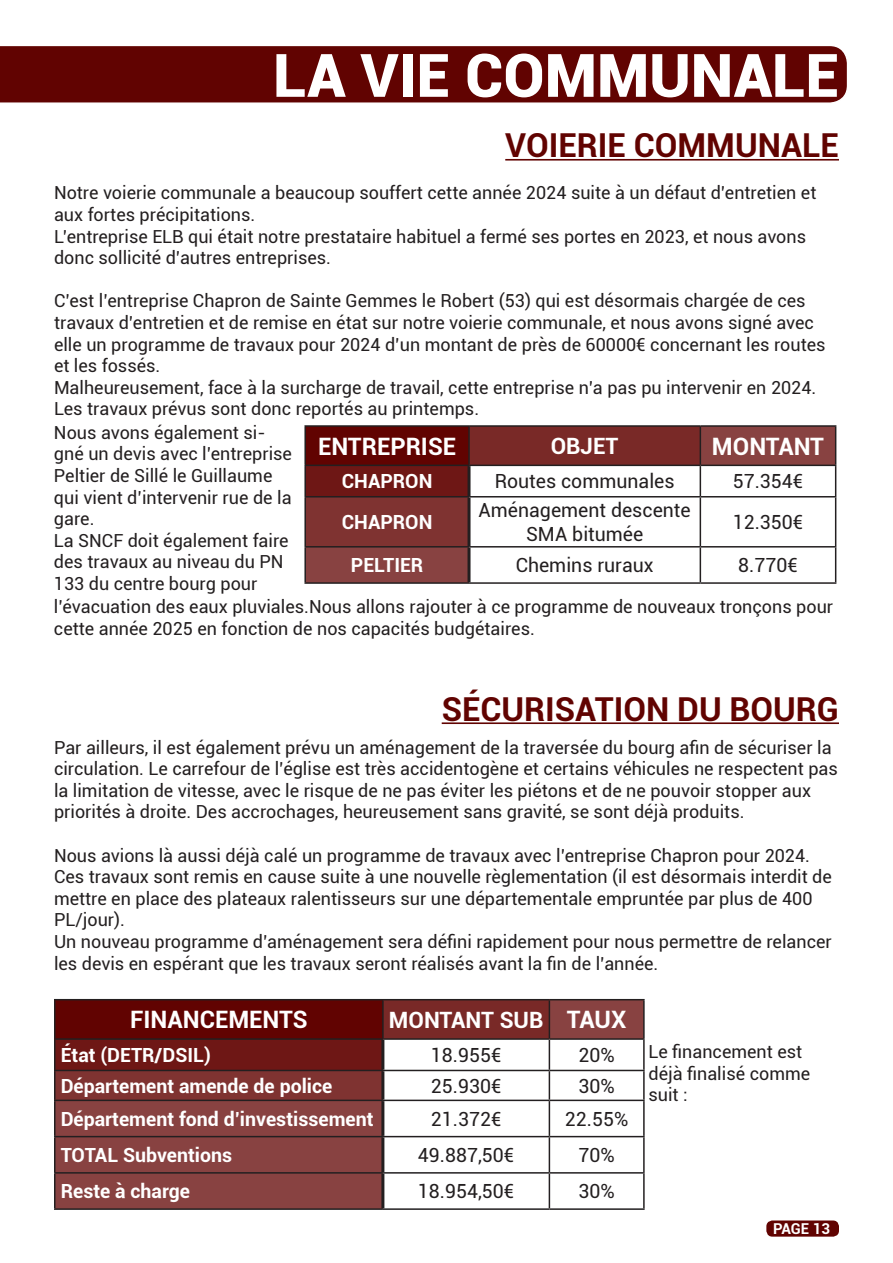
<style>
.page{position:relative;width:893px;height:1263px;background:#fff}
.page>*{position:absolute;margin:0;border:0;box-sizing:border-box;transform-origin:0 0}
.t1{font:900 60px "Roboto";color:#fff}
.t2{font:700 33px "Roboto";color:#610301}
.t3{font:700 24px "Roboto";color:#fff}
.t4{font:700 22.5px "Roboto";color:#fff}
.t5{font:19.5px/23.4px "Roboto";color:#231f20;text-align:center}
.t6{font:700 19.5px "Roboto";color:#fff}
.t7{font:18px/21.6px "Roboto";color:#231f20}
.t8{font:700 15px "Roboto";letter-spacing:-.005em;color:#fff}
.s1{font-size:24px}
</style>
<div class="page">
<div style="left:0;top:46px;width:847px;height:57px;background:#610301"></div>
<hr style="left:505px;top:159px;width:334px;height:2px;background:#610301">
<hr style="left:442px;top:722px;width:397px;height:2px;background:#610301">
<svg style="left:306px;top:427px;width:529px;height:155px;background:#782a28"></svg>
<div style="left:305px;top:465px;width:164px;height:32px;background:#6e1715"></div>
<svg style="left:470px;top:466px;width:365px;height:116px"></svg>
<div style="left:305px;top:497px;width:164px;height:50px;background:#7f3331"></div>
<hr style="left:304px;top:425px;width:165px;height:2px;background:#231f20">
<hr style="left:304px;top:427px;width:2px;height:38px;background:#231f20">
<hr style="left:469px;top:425px;width:231px;height:2px;background:#231f20">
<hr style="left:468px;top:427px;width:2px;height:38px;background:#231f20">
<hr style="left:700px;top:425px;width:136px;height:2px;background:#231f20">
<hr style="left:700px;top:427px;width:1px;height:38px;background:#231f20">
<hr style="left:835px;top:427px;width:1px;height:38px;background:#231f20">
<hr style="left:304px;top:465px;width:165px;height:1px;background:#231f20">
<hr style="left:304px;top:466px;width:2px;height:30px;background:#231f20">
<hr style="left:469px;top:465px;width:231px;height:1px;background:#231f20">
<hr style="left:700px;top:465px;width:136px;height:1px;background:#231f20">
<hr style="left:835px;top:466px;width:1px;height:30px;background:#231f20">
<hr style="left:700px;top:496px;width:136px;height:1px;background:#231f20">
<hr style="left:835px;top:497px;width:1px;height:49px;background:#231f20">
<hr style="left:700px;top:546px;width:136px;height:1px;background:#231f20">
<hr style="left:835px;top:547px;width:1px;height:35px;background:#231f20">
<hr style="left:700px;top:582px;width:136px;height:2px;background:#231f20">
<hr style="left:467px;top:466px;width:3px;height:30px;background:#231f20">
<hr style="left:700px;top:466px;width:1px;height:30px;background:#231f20">
<hr style="left:304px;top:496px;width:165px;height:1px;background:#231f20">
<hr style="left:304px;top:497px;width:2px;height:49px;background:#231f20">
<hr style="left:304px;top:546px;width:165px;height:1px;background:#231f20">
<hr style="left:304px;top:547px;width:2px;height:35px;background:#231f20">
<hr style="left:304px;top:582px;width:165px;height:2px;background:#231f20">
<hr style="left:469px;top:496px;width:231px;height:1px;background:#231f20">
<hr style="left:700px;top:497px;width:1px;height:49px;background:#231f20">
<hr style="left:469px;top:546px;width:231px;height:1px;background:#231f20">
<hr style="left:700px;top:547px;width:1px;height:35px;background:#231f20">
<hr style="left:469px;top:582px;width:231px;height:2px;background:#231f20">
<hr style="left:467px;top:497px;width:3px;height:49px;background:#231f20">
<hr style="left:467px;top:547px;width:3px;height:35px;background:#231f20">
<svg style="left:56px;top:1000px;width:587px;height:208px;background:#7c312f"></svg>
<div style="left:55px;top:1039px;width:328px;height:31px;background:#6e1715"></div>
<div style="left:55px;top:1070px;width:328px;height:30px;background:#7f3331"></div>
<hr style="left:54px;top:999px;width:329px;height:1px;background:#231f20">
<hr style="left:54px;top:1000px;width:2px;height:38px;background:#231f20">
<hr style="left:383px;top:999px;width:166px;height:1px;background:#231f20">
<hr style="left:382px;top:1000px;width:2px;height:38px;background:#231f20">
<hr style="left:549px;top:999px;width:96px;height:1px;background:#231f20">
<hr style="left:549px;top:1000px;width:1px;height:38px;background:#231f20">
<hr style="left:643px;top:1000px;width:2px;height:38px;background:#231f20">
<hr style="left:54px;top:1038px;width:329px;height:2px;background:#231f20">
<hr style="left:54px;top:1040px;width:2px;height:30px;background:#231f20">
<hr style="left:383px;top:1038px;width:166px;height:2px;background:#231f20">
<hr style="left:549px;top:1038px;width:96px;height:2px;background:#231f20">
<hr style="left:643px;top:1040px;width:2px;height:30px;background:#231f20">
<hr style="left:549px;top:1070px;width:96px;height:1px;background:#231f20">
<hr style="left:643px;top:1071px;width:2px;height:28px;background:#231f20">
<hr style="left:549px;top:1099px;width:96px;height:2px;background:#231f20">
<hr style="left:643px;top:1101px;width:2px;height:35px;background:#231f20">
<hr style="left:549px;top:1136px;width:96px;height:1px;background:#231f20">
<hr style="left:643px;top:1137px;width:2px;height:35px;background:#231f20">
<hr style="left:549px;top:1172px;width:96px;height:1px;background:#231f20">
<hr style="left:643px;top:1173px;width:2px;height:35px;background:#231f20">
<hr style="left:549px;top:1208px;width:96px;height:2px;background:#231f20">
<hr style="left:381px;top:1040px;width:3px;height:30px;background:#231f20">
<hr style="left:54px;top:1070px;width:329px;height:1px;background:#231f20">
<hr style="left:54px;top:1071px;width:2px;height:28px;background:#231f20">
<hr style="left:54px;top:1099px;width:329px;height:2px;background:#231f20">
<hr style="left:54px;top:1101px;width:2px;height:35px;background:#231f20">
<hr style="left:54px;top:1136px;width:329px;height:1px;background:#231f20">
<hr style="left:54px;top:1137px;width:2px;height:35px;background:#231f20">
<hr style="left:54px;top:1172px;width:329px;height:1px;background:#231f20">
<hr style="left:54px;top:1173px;width:2px;height:35px;background:#231f20">
<hr style="left:54px;top:1208px;width:329px;height:2px;background:#231f20">
<svg style="left:383px;top:1039px;width:261px;height:170px"></svg>
<hr style="left:383px;top:1099px;width:166px;height:2px;background:#231f20">
<hr style="left:549px;top:1101px;width:1px;height:35px;background:#231f20">
<hr style="left:383px;top:1136px;width:166px;height:1px;background:#231f20">
<hr style="left:549px;top:1137px;width:1px;height:35px;background:#231f20">
<hr style="left:383px;top:1172px;width:166px;height:1px;background:#231f20">
<hr style="left:549px;top:1173px;width:1px;height:35px;background:#231f20">
<hr style="left:383px;top:1208px;width:166px;height:2px;background:#231f20">
<hr style="left:381px;top:1071px;width:3px;height:28px;background:#231f20">
<hr style="left:381px;top:1101px;width:3px;height:35px;background:#231f20">
<hr style="left:381px;top:1137px;width:3px;height:35px;background:#231f20">
<hr style="left:381px;top:1173px;width:3px;height:35px;background:#231f20">
<div style="left:766px;top:1220px;width:73px;height:16px;background:#610301;border-radius:6px"></div>
<h1 class="t1" style="left:273px;top:33px;width:567px">LA VIE COMMUNALE</h1>
<h2 class="t2" style="left:505px;top:122px;width:335px">VOIERIE COMMUNALE</h2>
<p class="t7" style="left:54px;top:182px;width:764px">Notre voierie communale a beaucoup souffert cette année 2024 suite à un défaut d’entretien et aux fortes précipitations.<br>L’entreprise ELB qui était notre prestataire habituel a fermé ses portes en 2023, et nous avons donc sollicité d’autres entreprises.</p>
<p class="t7" style="left:54px;top:290px;width:773px">C’est l’entreprise Chapron de Sainte Gemmes le Robert (53) qui est désormais chargée de ces travaux d’entretien et de remise en état sur notre voierie communale, et nous avons signé avec elle un programme de travaux pour 2024 d’un montant de près de 60000€ concernant les routes et les fossés.<br>Malheureusement, face à la surcharge de travail, cette entreprise n’a pas pu intervenir en 2024.<br>Les travaux prévus sont donc reportés au printemps.</p>
<p class="t7" style="left:54px;top:421px;width:781px">Nous avons également si-<br>gné un devis avec l’entreprise<br>Peltier de Sillé le Guillaume<br>qui vient d’intervenir rue de la<br>gare.<br>La SNCF doit également faire<br>des travaux au niveau du PN<br>133 du centre bourg pour<br>l’évacuation des eaux pluviales.Nous allons rajouter à ce programme de nouveaux tronçons pour cette année 2025 en fonction de nos capacités budgétaires.</p>
<h3 class="t3" style="left:318px;top:429px;width:140px">ENTREPRISE</h3>
<p class="t4" style="left:551px;top:430px;width:69px">OBJET</p>
<h3 class="t3" style="left:712px;top:429px;width:114px">MONTANT</h3>
<p class="t6" style="left:342px;top:468px;width:92px">CHAPRON</p>
<p class="t5" style="left:495px;top:469px;width:181px">Routes communales</p>
<p class="t5" style="left:733px;top:469px;width:72px">57.354€</p>
<p class="t6" style="left:342px;top:508px;width:92px">CHAPRON</p>
<p class="t5" style="left:479px;top:498px;width:214px">Aménagement descente<br>SMA bitumée</p>
<p class="t5" style="left:733px;top:510px;width:72px">12.350€</p>
<p class="t6" style="left:351px;top:551px;width:74px">PELTIER</p>
<p class="t5" style="left:516px;top:553px;width:140px">Chemins ruraux</p>
<p class="t5" style="left:738px;top:553px;width:61px">8.770€</p>
<h2 class="t2" style="left:442px;top:686px;width:399px">SÉCURISATION DU BOURG</h2>
<p class="t7" style="left:54px;top:736px;width:785px">Par ailleurs, il est également prévu un aménagement de la traversée du bourg afin de sécuriser la circulation. Le carrefour de l’église est très accidentogène et certains véhicules ne respectent pas la limitation de vitesse, avec le risque de ne pas éviter les piétons et de ne pouvoir stopper aux priorités à droite. Des accrochages, heureusement sans gravité, se sont déjà produits.</p>
<p class="t7" style="left:54px;top:844px;width:779px">Nous avions là aussi déjà calé un programme de travaux avec l’entreprise Chapron pour 2024.<br>Ces travaux sont remis en cause suite à une nouvelle règlementation (il est désormais interdit de mettre en place des plateaux ralentisseurs sur une départementale empruntée par plus de 400<br>PL/jour).<br>Un nouveau programme d’aménagement sera défini rapidement pour nous permettre de relancer les devis en espérant que les travaux seront réalisés avant la fin de l’année.</p>
<h3 class="t3" style="left:130px;top:1003px;width:179px">FINANCEMENTS</h3>
<p class="t4" style="left:389px;top:1004px;width:239px">MONTANT SUB <span class="s1">TAUX</span></p>
<p class="t6" style="left:61px;top:1041px;width:152px">État (DETR/DSIL)</p>
<p class="t5" style="left:431px;top:1043px;width:72px">18.955€</p>
<p class="t5" style="left:578px;top:1043px;width:38px">20%</p>
<p class="t6" style="left:61px;top:1072px;width:273px">Département amende de police</p>
<p class="t5" style="left:431px;top:1073px;width:72px">25.930€</p>
<p class="t5" style="left:578px;top:1073px;width:38px">30%</p>
<p class="t6" style="left:61px;top:1105px;width:314px">Département fond d’investissement</p>
<p class="t5" style="left:431px;top:1106px;width:72px">21.372€</p>
<p class="t5" style="left:565px;top:1106px;width:65px">22.55%</p>
<p class="t6" style="left:61px;top:1141px;width:173px">TOTAL Subventions</p>
<p class="t5" style="left:418px;top:1143px;width:98px">49.887,50€</p>
<p class="t5" style="left:578px;top:1143px;width:38px">70%</p>
<p class="t6" style="left:61px;top:1177px;width:131px">Reste à charge</p>
<p class="t5" style="left:418px;top:1179px;width:98px">18.954,50€</p>
<p class="t5" style="left:578px;top:1179px;width:38px">30%</p>
<p class="t7" style="left:648px;top:1040px;width:163px">Le financement est déjà finalisé comme suit :</p>
<p class="t8" style="left:773px;top:1218px;width:59px">PAGE 13</p>
</div>
